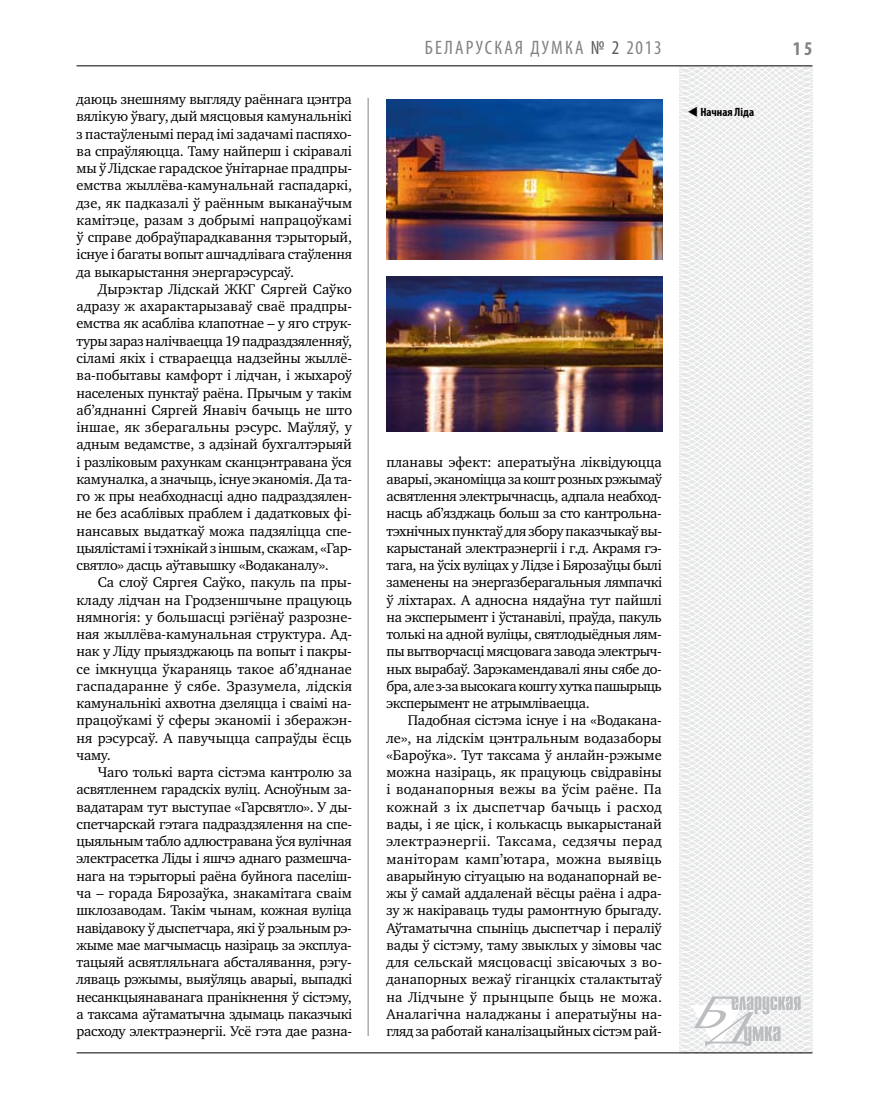
<style>
.page{position:relative;width:872px;height:1106px;background:#fff}
.page>*{position:absolute;margin:0;border:0;box-sizing:border-box;transform-origin:0 0}
.t1{font:condensed 19.5px "Myriad Pro";letter-spacing:.11em;color:#808285}
.t2{font:700 condensed 19.5px "Myriad Pro";color:#808285}
.t3{font:14.4px/17.2px "Charter C";letter-spacing:-.015em;color:#000;text-align:justify}
.t4{font:700 condensed 12px "Myriad Pro";color:#000}
.s1{color:#58595b}
</style>
<div class="page">
<hr style="left:368px;top:98px;width:1px;height:938px;background:#808285">
<svg style="left:621px;top:65px;width:192px;height:989px"></svg>
<svg style="left:691px;top:996px;width:109px;height:53px"></svg>
<hr style="left:77px;top:65px;width:735px;height:1px;background:#000">
<hr style="left:77px;top:1052px;width:735px;height:1px;background:#000">
<img style="left:386px;top:277px;width:276px;height:155px">
<img style="left:386px;top:100px;width:276px;height:160px">
<svg style="left:698px;top:116px;width:12px;height:1px"></svg>
<p class="t3" style="left:77px;top:91px;width:277px">даюць знешняму выгляду раённага цэнтра вялікую ўвагу, дый мясцовыя камунальнікі з пастаўленымі перад імі задачамі паспяхо&shy;ва спраўляюцца. Таму найперш і скіравалі мы ў Лідскае гарадское ўнітарнае прадпры&shy;емства жыллёва-камунальнай гаспадаркі, дзе, як падказалі ў раённым выканаўчым камітэце, разам з добрымі напрацоўкамі ў справе добраўпарадкавання тэрыторый, існуе і багаты вопыт ашчадлівага стаўлення да выкарыстання энергарэсурсаў.</p>
<p class="t3" style="left:77px;top:280px;width:277px;text-indent:21px">Дырэктар Лідскай ЖКГ Сяргей Саўко адразу ж ахарактарызаваў сваё прадпры&shy;емства як асабліва клапотнае – у яго струк&shy;туры зараз налічваецца 19 падраздзяленняў, сіламі якіх і ствараецца надзейны жыллё&shy;ва-побытавы камфорт і лідчан, і жыхароў населеных пунктаў раёна. Прычым у такім аб’яднанні Сяргей Янавіч бачыць не што іншае, як зберагальны рэсурс. Маўляў, у адным ведамстве, з адзінай бухгалтэрыяй і разліковым рахункам сканцэнтравана ўся камуналка, а значыць, існуе эканомія. Да та&shy;го ж пры неабходнасці адно падраздзялен&shy;не без асаблівых праблем і дадатковых фі&shy;нансавых выдаткаў можа падзяліцца спе&shy;цыялістамі і тэхнікай з іншым, скажам, «Гар&shy;святло» дасць аўтавышку «Водаканалу».</p>
<p class="t3" style="left:77px;top:574px;width:277px;text-indent:21px">Са слоў Сяргея Саўко, пакуль па пры&shy;кладу лідчан на Гродзеншчыне працуюць нямногія: у большасці рэгіёнаў разрозне&shy;ная жыллёва-камунальная структура. Ад&shy;нак у Ліду прыязджаюць па вопыт і пакры&shy;се імкнуцца ўкараняць такое аб’яднанае гаспадаранне ў сябе. Зразумела, лідскія камунальнікі ахвотна дзеляцца і сваімі на&shy;працоўкамі ў сферы эканоміі і зберажэн&shy;ня рэсурсаў. А павучыцца сапраўды ёсць чаму.</p>
<p class="t3" style="left:77px;top:764px;width:277px;text-indent:21px">Чаго толькі варта сістэма кантролю за асвятленнем гарадскіх вуліц. Асноўным за&shy;вадатарам тут выступае «Гарсвятло». У ды&shy;спетчарскай гэтага падраздзялення на спе&shy;цыяльным табло адлюстравана ўся вулічная электрасетка Ліды і яшчэ аднаго размешча&shy;нага на тэрыторыі раёна буйнога паселіш&shy;ча – горада Бярозаўка, знакамітага сваім шклозаводам. Такім чынам, кожная вуліца навідавоку ў дыспетчара, які ў рэальным рэ&shy;жыме мае магчымасць назіраць за эксплуа&shy;тацыяй асвятляльнага абсталявання, рэгу&shy;ляваць рэжымы, выяўляць аварыі, выпадкі несанкцыянаванага пранікнення ў сістэму, а таксама аўтаматычна здымаць паказчыкі расходу электраэнергіі. Усё гэта дае разна-</p>
<h1 class="t1" style="left:425px;top:36px;width:238px">БЕЛ АРУСКАЯ ДУМКА <span class="s1">№ 2</span> 2013</h1>
<h1 class="t2" style="left:793px;top:37px;width:21px">15</h1>
<p class="t4" style="left:687px;top:105px;width:68px">▼ Начная Ліда</p>
<p class="t3" style="left:386px;top:453px;width:277px">планавы эфект: аператыўна ліквідуюцца аварыі, эканоміцца за кошт розных рэжымаў асвятлення электрычнасць, адпала неабход&shy;насць аб’язджаць больш за сто кантрольна&shy;тэхнічных пунктаў для збору паказчыкаў вы&shy;карыстанай электраэнергіі і г.д. Акрамя гэ&shy;тага, на ўсіх вуліцах у Лідзе і Бярозаўцы былі заменены на энергазберагальныя лямпачкі ў ліхтарах. А адносна нядаўна тут пайшлі на эксперымент і ўстанавілі, праўда, пакуль толькі на адной вуліцы, святлодыёдныя лям&shy;пы вытворчасці мясцовага завода электрыч&shy;ных вырабаў. Зарэкамендавалі яны сябе до&shy;бра, але з-за высокага кошту хутка пашырыць эксперымент не атрымліваецца.</p>
<p class="t3" style="left:386px;top:712px;width:277px;text-indent:21px">Падобная сістэма існуе і на «Водакана&shy;ле», на лідскім цэнтральным водазаборы «Бароўка». Тут таксама ў анлайн-рэжыме можна назіраць, як працуюць свідравіны і воданапорныя вежы ва ўсім раёне. Па кожнай з іх дыспетчар бачыць і расход вады, і яе ціск, і колькасць выкарыстанай электраэнергіі. Таксама, седзячы перад маніторам камп’ютара, можна выявіць аварыйную сітуацыю на воданапорнай ве&shy;жы ў самай аддаленай вёсцы раёна і адра&shy;зу ж накіраваць туды рамонтную брыгаду.<br>Аўтаматычна спыніць дыспетчар і пераліў вады ў сістэму, таму звыклых у зімовы час для сельскай мясцовасці звісаючых з во&shy;данапорных вежаў гіганцкіх сталактытаў на Лідчыне ў прынцыпе быць не можа.<br>Аналагічна наладжаны і аператыўны на&shy;гляд за работай каналізацыйных сістэм рай-</p>
</div>
